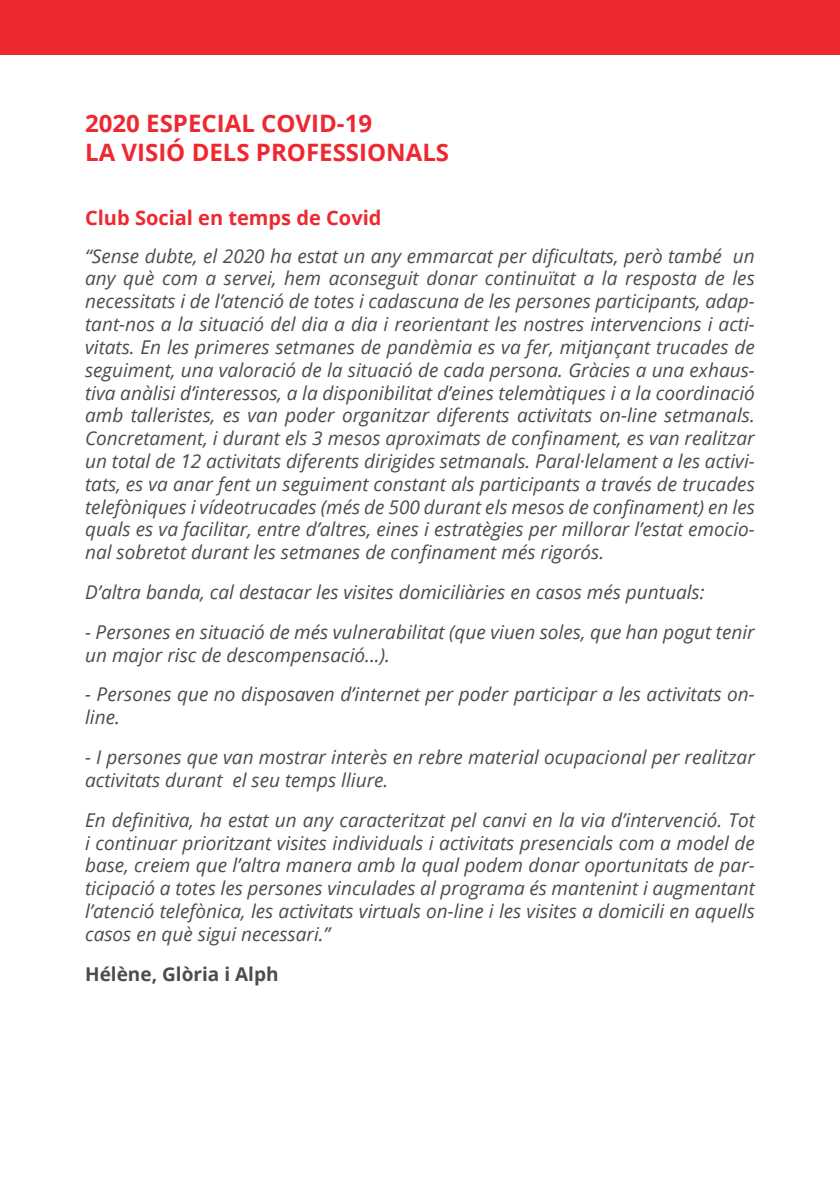
<style>
.page{position:relative;width:840px;height:1191px;background:#fff}
.page>*{position:absolute;margin:0;border:0;box-sizing:border-box;transform-origin:0 0}
.t1{font:700 24px/28.8px "Open Sans";color:#ee2831}
.t2{font:700 20px "Open Sans";color:#ee2831}
.t3{font:italic 19px/22.8px "Open Sans";color:#4b4c4d}
.t4{font:700 19px "Open Sans";color:#4b4c4d}
</style>
<div class="page">
<div style="left:0;top:0;width:839px;height:55px;background:#ee2831"></div>
<p class="t1" style="left:85px;top:108px;width:365px">2020 ESPECIAL COVID-19<br>LA VISIÓ DELS PROFESSIONALS</p>
<p class="t2" style="left:85px;top:204px;width:298px">Club Social en temps de Covid</p>
<p class="t3" style="left:85px;top:244px;width:670px;text-align:justify">“Sense dubte, el 2020 ha estat un any emmarcat per dificultats, però també un any què com a servei, hem aconseguit donar continuïtat a la resposta de les necessitats i de l’atenció de totes i cadascuna de les persones participants, adap&shy;tant-nos a la situació del dia a dia i reorientant les nostres intervencions i acti&shy;vitats. En les primeres setmanes de pandèmia es va fer, mitjançant trucades de seguiment, una valoració de la situació de cada persona. Gràcies a una exhaus&shy;tiva anàlisi d’interessos, a la disponibilitat d’eines telemàtiques i a la coordinació amb talleristes, es van poder organitzar diferents activitats on-line setmanals.<br>Concretament, i durant els 3 mesos aproximats de confinament, es van realitzar un total de 12 activitats diferents dirigides setmanals. Paral·lelament a les activi&shy;tats, es va anar fent un seguiment constant als participants a través de trucades telefòniques i vídeotrucades (més de 500 durant els mesos de confinament) en les quals es va facilitar, entre d’altres, eines i estratègies per millorar l’estat emocio&shy;nal sobretot durant les setmanes de confinament més rigorós.</p>
<p class="t3" style="left:85px;top:580px;width:620px">D’altra banda, cal destacar les visites domiciliàries en casos més puntuals:</p>
<p class="t3" style="left:85px;top:620px;width:670px">- Persones en situació de més vulnerabilitat (que viuen soles, que han pogut tenir un major risc de descompensació...).</p>
<p class="t3" style="left:85px;top:682px;width:670px">- Persones que no disposaven d’internet per poder participar a les activitats on&shy;line.</p>
<p class="t3" style="left:85px;top:745px;width:670px">- I persones que van mostrar interès en rebre material ocupacional per realitzar activitats durant el seu temps lliure.</p>
<p class="t3" style="left:85px;top:808px;width:670px;text-align:justify">En definitiva, ha estat un any caracteritzat pel canvi en la via d’intervenció. Tot i continuar prioritzant visites individuals i activitats presencials com a model de base, creiem que l’altra manera amb la qual podem donar oportunitats de par&shy;ticipació a totes les persones vinculades al programa és mantenint i augmentant l’atenció telefònica, les activitats virtuals on-line i les visites a domicili en aquells casos en què sigui necessari.”</p>
<p class="t4" style="left:85px;top:960px;width:195px">Hélène, Glòria i Alph</p>
</div>
